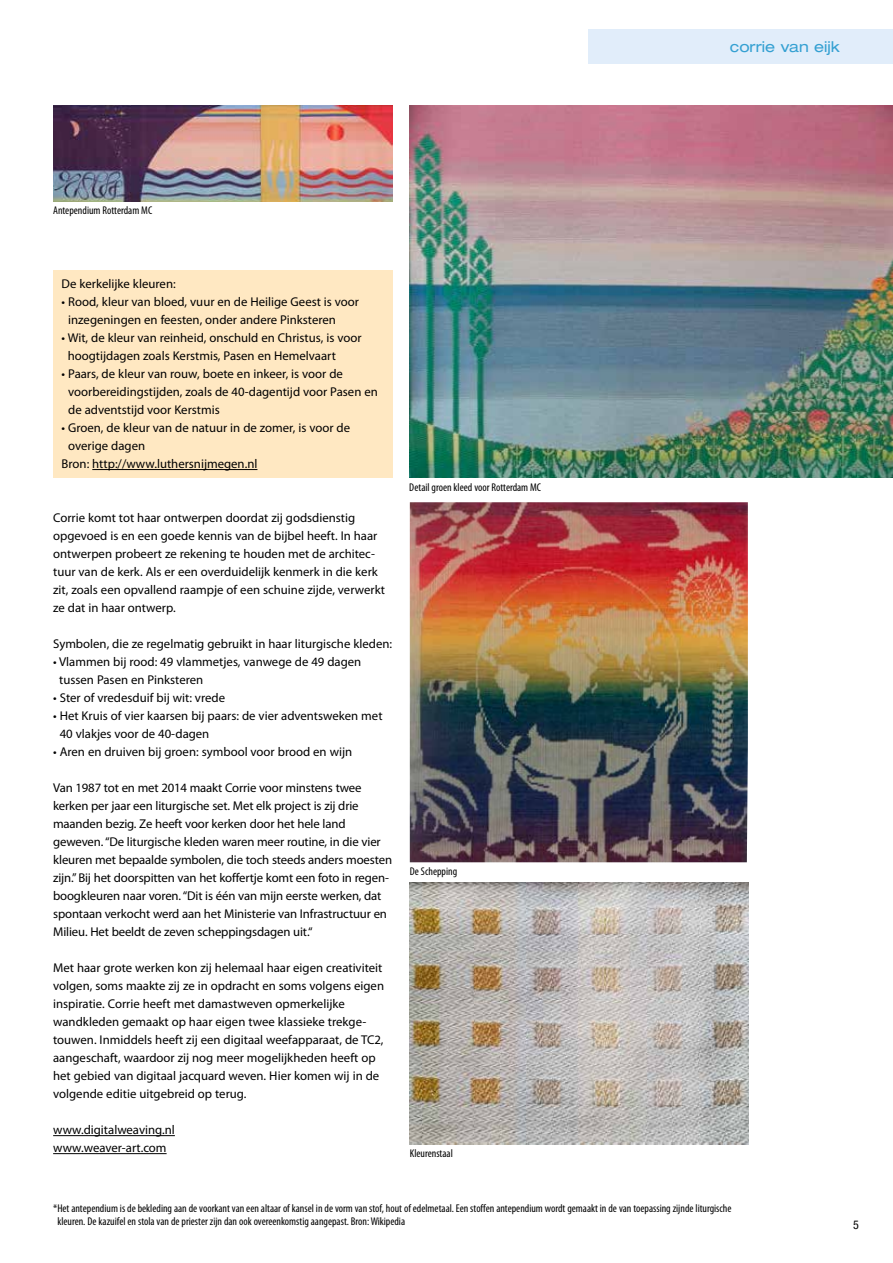
<style>
.page{position:relative;width:893px;height:1263px;background:#fff}
.page>*{position:absolute;margin:0;border:0;box-sizing:border-box;transform-origin:0 0}
.t1{font:expanded 15px "Helvetica Neue LT Std";color:#34a0d2}
.t2{font:12.75px/18px "Myriad Pro";color:#000}
.t3{font:condensed 12px "Helvetica Neue LT Std";color:#000}
.t4{font:condensed 11.25px/13.5px "Myriad Pro";color:#000}
</style>
<div class="page">
<div style="left:589px;top:30px;width:304px;height:34px;background:#e1edfa"></div>
<hr style="left:53px;top:1135px;width:122px;height:1px;background:#000">
<hr style="left:53px;top:1153px;width:114px;height:1px;background:#000">
<img style="left:410px;top:502px;width:338px;height:360px">
<img style="left:409px;top:106px;width:484px;height:372px">
<img style="left:53px;top:106px;width:339px;height:95px">
<div style="left:53px;top:270px;width:339px;height:208px;background:#ffe8c2"></div>
<hr style="left:92px;top:469px;width:165px;height:1px;background:#000">
<img style="left:410px;top:882px;width:339px;height:262px">
<p class="t1" style="left:730px;top:38px;width:111px">corrie van eijk</p>
<p class="t4" style="left:53px;top:204px;width:101px">Antependium Rotterdam MC</p>
<p class="t2" style="left:62px;top:275px;width:116px">De kerkelijke kleuren:</p>
<p class="t2" style="left:68px;top:293px;width:292px;text-indent:-7px">• Rood, kleur van bloed, vuur en de Heilige Geest is voor inzegeningen en feesten, onder andere Pinksteren</p>
<p class="t2" style="left:68px;top:329px;width:295px;text-indent:-6px">• Wit, de kleur van reinheid, onschuld en Christus, is voor hoogtijdagen zoals Kerstmis, Pasen en Hemelvaart</p>
<p class="t2" style="left:68px;top:365px;width:311px;text-indent:-7px">• Paars, de kleur van rouw, boete en inkeer, is voor de voorbereidingstijden, zoals de 40-dagentijd voor Pasen en de adventstijd voor Kerstmis</p>
<p class="t2" style="left:62px;top:419px;width:290px">• Groen, de kleur van de natuur in de zomer, is voor de</p>
<p class="t2" style="left:68px;top:437px;width:78px">overige dagen</p>
<p class="t2" style="left:62px;top:455px;width:197px">Bron: http://www.luthersnijmegen.nl</p>
<p class="t2" style="left:53px;top:509px;width:333px">Corrie komt tot haar ontwerpen doordat zij godsdienstig opgevoed is en een goede kennis van de bijbel heeft. In haar ontwerpen probeert ze rekening te houden met de architec&shy;tuur van de kerk. Als er een overduidelijk kenmerk in die kerk zit, zoals een opvallend raampje of een schuine zijde, verwerkt ze dat in haar ontwerp.</p>
<p class="t2" style="left:53px;top:635px;width:341px">Symbolen, die ze regelmatig gebruikt in haar liturgische kleden:</p>
<p class="t2" style="left:59px;top:653px;width:304px;text-indent:-6px">• Vlammen bij rood: 49 vlammetjes, vanwege de 49 dagen tussen Pasen en Pinksteren</p>
<p class="t2" style="left:53px;top:689px;width:173px">• Ster of vredesduif bij wit: vrede</p>
<p class="t2" style="left:60px;top:707px;width:324px;text-indent:-7px">• Het Kruis of vier kaarsen bij paars: de vier adventsweken met<br>40 vlakjes voor de 40-dagen</p>
<p class="t2" style="left:53px;top:743px;width:301px">• Aren en druiven bij groen: symbool voor brood en wijn</p>
<p class="t2" style="left:53px;top:779px;width:340px">Van 1987 tot en met 2014 maakt Corrie voor minstens twee kerken per jaar een liturgische set. Met elk project is zij drie maanden bezig. Ze heeft voor kerken door het hele land geweven. “De liturgische kleden waren meer routine, in die vier kleuren met bepaalde symbolen, die toch steeds anders moesten zijn.” Bij het doorspitten van het koffertje komt een foto in regen&shy;boogkleuren naar voren. “Dit is één van mijn eerste werken, dat spontaan verkocht werd aan het Ministerie van Infrastructuur en Milieu. Het beeldt de zeven scheppingsdagen uit.“</p>
<p class="t2" style="left:53px;top:959px;width:332px">Met haar grote werken kon zij helemaal haar eigen creativiteit volgen, soms maakte zij ze in opdracht en soms volgens eigen inspiratie. Corrie heeft met damastweven opmerkelijke wandkleden gemaakt op haar eigen twee klassieke trekge&shy;touwen. Inmiddels heeft zij een digitaal weefapparaat, de TC2, aangeschaft, waardoor zij nog meer mogelijkheden heeft op het gebied van digitaal jacquard weven. Hier komen wij in de volgende editie uitgebreid op terug.</p>
<p class="t2" style="left:53px;top:1121px;width:123px">www.digitalweaving.nl www.weaver-art.com</p>
<p class="t4" style="left:409px;top:481px;width:133px">Detail groen kleed voor Rotterdam MC</p>
<p class="t4" style="left:410px;top:865px;width:49px">De Schepping</p>
<p class="t4" style="left:410px;top:1147px;width:45px">Kleurenstaal</p>
<p class="t4" style="left:57px;top:1202px;width:676px;text-indent:-4px">*Het antependium is de bekleding aan de voorkant van een altaar of kansel in de vorm van stof, hout of edelmetaal. Een stoffen antependium wordt gemaakt in de van toepassing zijnde liturgische kleuren. De kazuifel en stola van de priester zijn dan ook overeenkomstig aangepast. Bron: Wikipedia</p>
<p class="t3" style="left:853px;top:1218px;width:7px">5</p>
</div>
